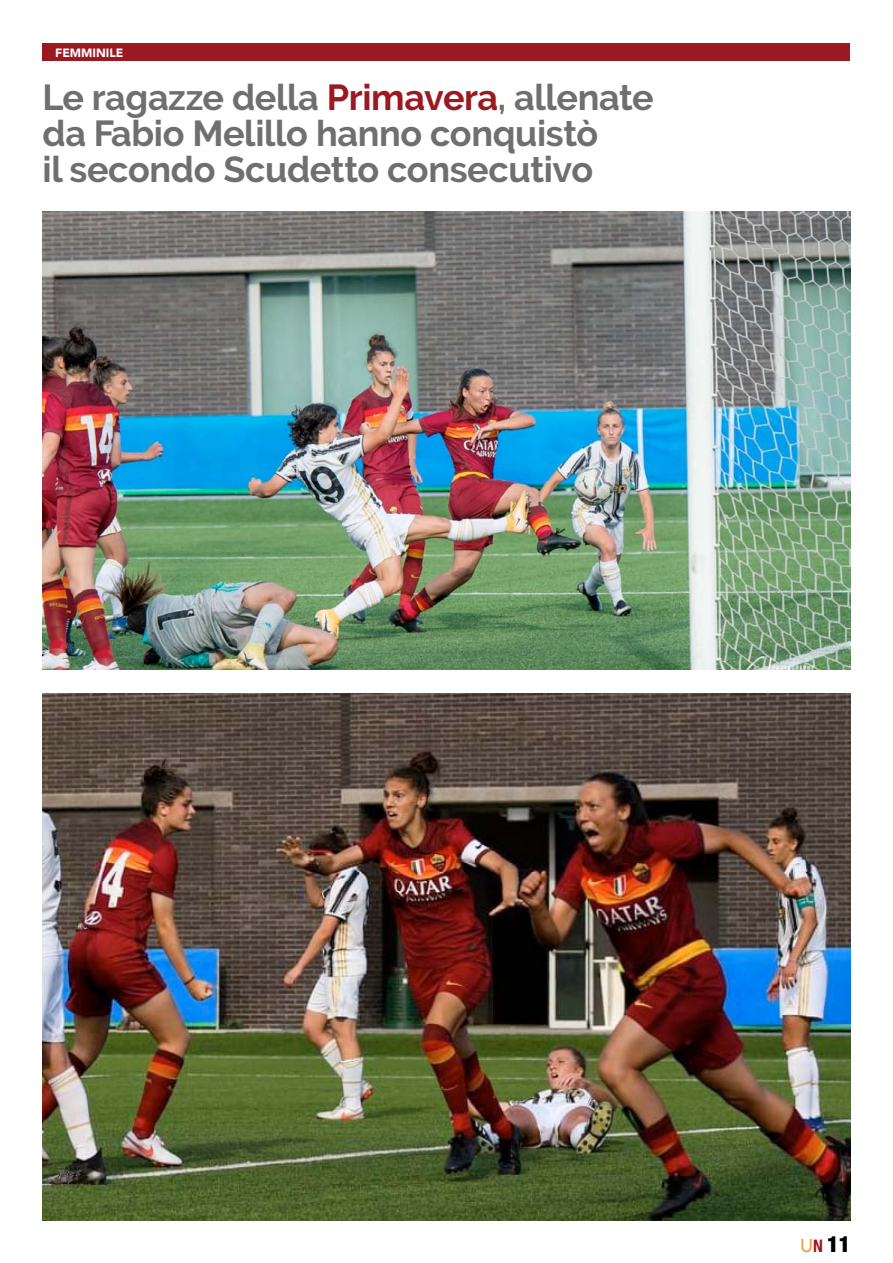
<style>
.page{position:relative;width:893px;height:1263px;background:#fff}
.page>*{position:absolute;margin:0;border:0;box-sizing:border-box;transform-origin:0 0}
.t1{font:700 36px/36px "Raleway";letter-spacing:-.01em;color:#706f6f}
.t2{font:900 condensed 22.35px "Helvetica Neue";color:#000}
.t3{font:900 12px "Avenir";color:#fff}
.s1{color:#9b1920}
.s2{font-family:"Avenir";font-weight:500;font-stretch:normal;font-size:18.6px;color:#e5a444}
.s3{font-weight:700;font-size:17.25px;color:#9b1920}
</style>
<div class="page">
<div style="left:43px;top:43px;width:807px;height:17px;background:#9b1920"></div>
<img style="left:43px;top:212px;width:807px;height:458px">
<img style="left:43px;top:693px;width:807px;height:527px">
<p class="t3" style="left:55px;top:42px;width:70px">FEMMINILE</p>
<p class="t1" style="left:43px;top:80px;width:613px">Le ragazze della <span class="s1">Primavera</span>, allenate da Fabio Melillo hanno conquistò<br>il secondo Scudetto consecutivo</p>
<p class="t2" style="left:800px;top:1230px;width:52px"><span class="s2">U</span><span class="s3">N</span> 11</p>
</div>
